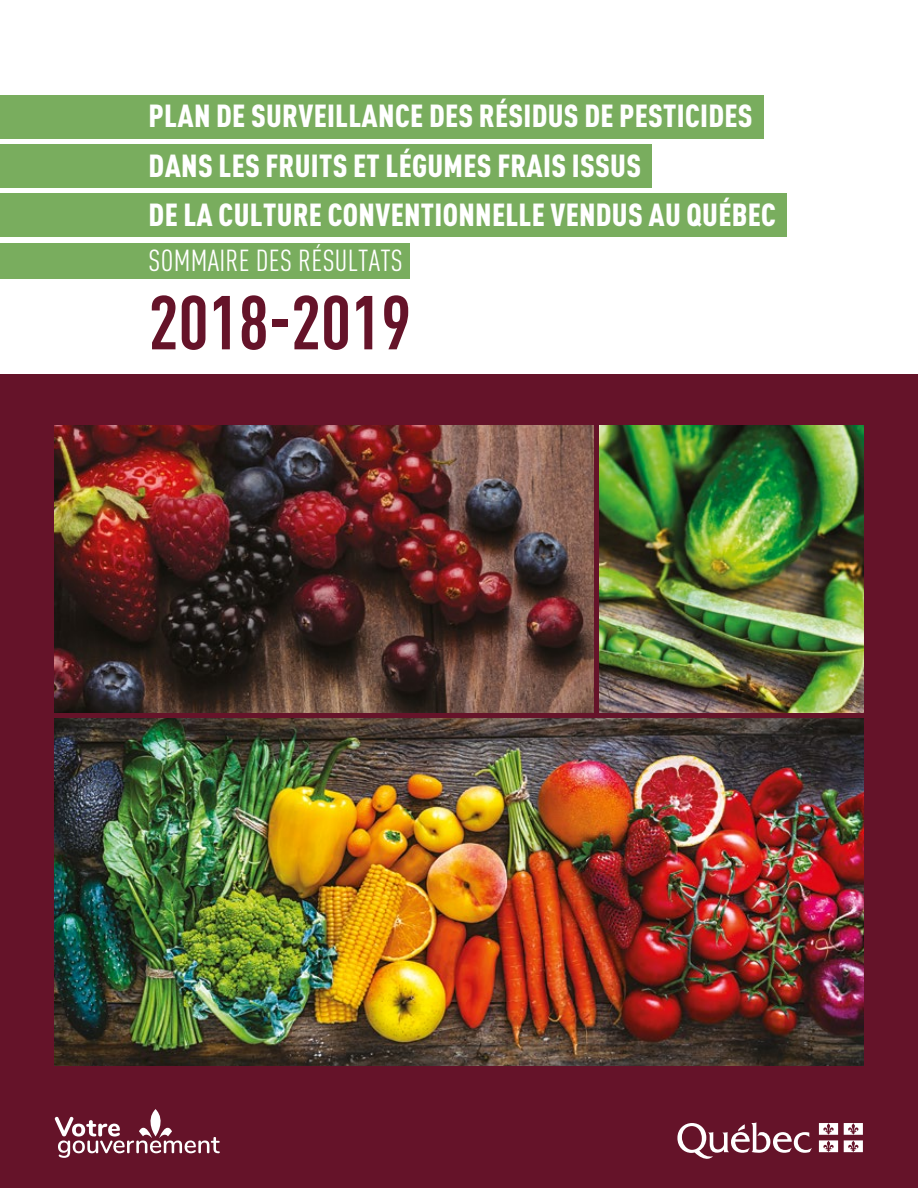
<style>
.page{position:relative;width:918px;height:1188px;background:#fff}
.page>*{position:absolute;margin:0;border:0;box-sizing:border-box;transform-origin:0 0}
.H1_sous-titre{font:700 condensed 75px "DINOT";color:#651329}
.H1_sous-titre-2{font:900 condensed 31.5px/49.5px "DINOT";letter-spacing:.01em;color:#fff}
.H1_sous-titre-3{font:condensed 30px "DINOT";letter-spacing:.01em;color:#fff}
</style>
<div class="page">
<div style="left:0;top:375px;width:918px;height:813px;background:#651329"></div>
<svg style="left:55px;top:1109px;width:165px;height:49px"></svg>
<img style="left:54px;top:426px;width:540px;height:287px">
<img style="left:54px;top:718px;width:810px;height:348px">
<img style="left:600px;top:426px;width:264px;height:287px">
<div style="left:0;top:144px;width:652px;height:43px;background:#79ad5e"></div>
<div style="left:0;top:193px;width:786px;height:44px;background:#79ad5e"></div>
<div style="left:0;top:243px;width:409px;height:36px;background:#79ad5e"></div>
<div style="left:0;top:95px;width:763px;height:43px;background:#79ad5e"></div>
<img style="left:677px;top:1122px;width:186px;height:37px">
<h1 class="H1_sous-titre-2" style="left:149px;top:91px;width:629px">PLAN DE SURVEILLANCE DES RÉSIDUS DE PESTICIDES<br>DANS LES FRUITS ET LÉGUMES FRAIS ISSUS<br>DE LA CULTURE CONVENTIONNELLE VENDUS AU QUÉBEC</h1>
<h1 class="H1_sous-titre-3" style="left:149px;top:243px;width:256px">SOMMAIRE DES RÉSULTATS</h1>
<h1 class="H1_sous-titre" style="left:148px;top:277px;width:264px">2018-2019</h1>
</div>
